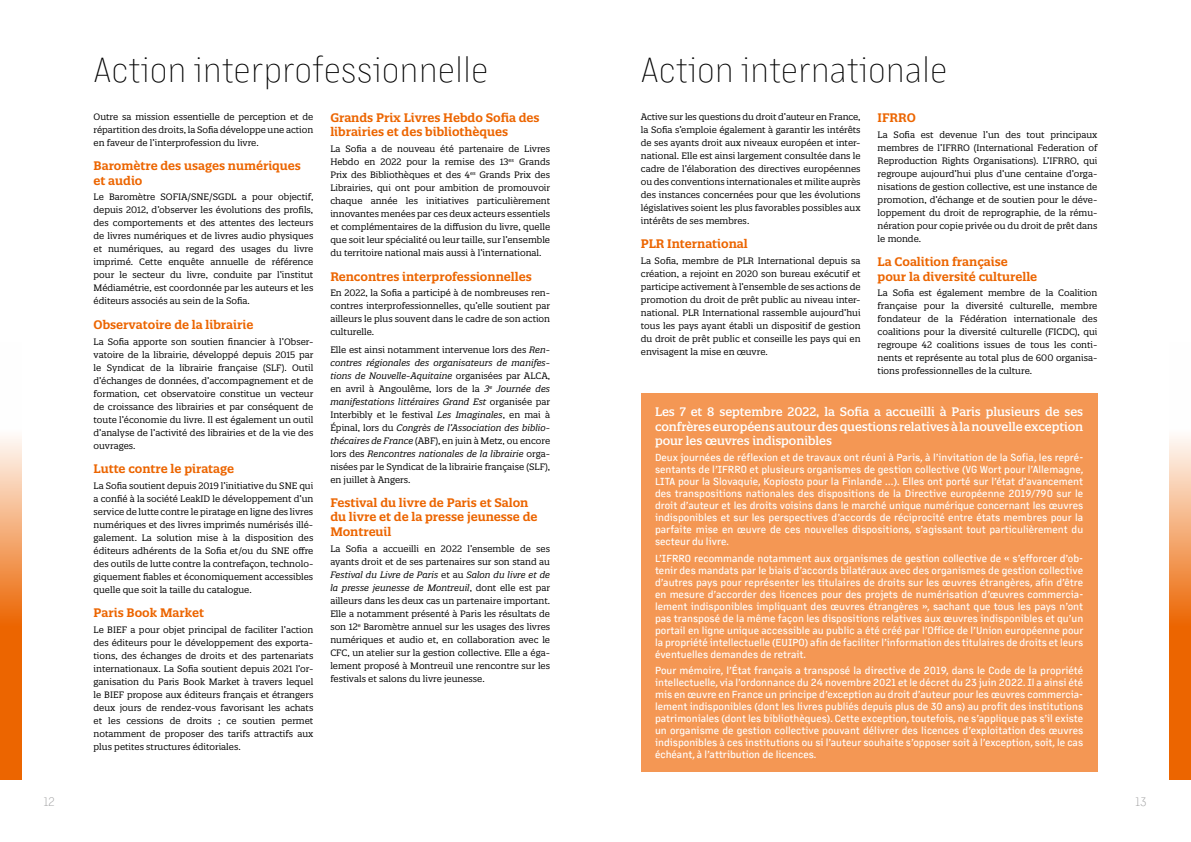
<style>
.page{position:relative;width:1191px;height:842px;background:#fff}
.page>*{position:absolute;margin:0;border:0;box-sizing:border-box;transform-origin:0 0}
.t1{font:200 34px "Margin MVB";color:#000}
.t2{font:600 12px/14.4px "Quatro Slab";color:#ec6500}
.t3{font:500 12px/14.4px "Quatro Slab";letter-spacing:-.005em;color:#fff;text-align:justify}
.t4{font:300 12px "Margin MVB";color:#9c9c9d}
.t5{font:500 10px/12px "Margin MVB";color:#fff;text-align:justify}
.t6{font:9px/13px "Quatro Slab";color:#000;text-align:justify}
.s1{font-style:italic}
</style>
<div class="page">
<svg style="left:0;top:436px;width:21px;height:344px;background:#f08d43"></svg>
<svg style="left:1169px;top:436px;width:22px;height:344px;background:#f08d43"></svg>
<div style="left:641px;top:393px;width:456px;height:379px;background:#f49754"></div>
<h1 class="t1" style="left:94px;top:46px;width:396px">Action interprofessionnelle</h1>
<p class="t6" style="left:94px;top:110px;width:221px">Outre sa mission essentielle de perception et de répartition des droits, la Sofia développe une action en faveur de l’interprofession du livre.</p>
<h2 class="t2" style="left:94px;top:159px;width:209px">Baromètre des usages numériques et audio</h2>
<p class="t6" style="left:94px;top:191px;width:221px">Le Baromètre SOFIA/SNE/SGDL a pour objectif, depuis 2012, d’observer les évolutions des profils, des comportements et des attentes des lecteurs de livres numériques et de livres audio physiques et numériques, au regard des usages du livre imprimé. Cette enquête annuelle de référence pour le secteur du livre, conduite par l’institut Médiamétrie, est coordonnée par les auteurs et les éditeurs associés au sein de la Sofia.</p>
<h2 class="t2" style="left:94px;top:317px;width:161px">Observatoire de la librairie</h2>
<p class="t6" style="left:94px;top:335px;width:221px">La Sofia apporte son soutien financier à l’Obser&shy;vatoire de la librairie, développé depuis 2015 par le Syndicat de la librairie française (SLF). Outil d’échanges de données, d’accompagnement et de formation, cet observatoire constitue un vecteur de croissance des librairies et par conséquent de toute l’économie du livre. Il est également un outil d’analyse de l’activité des librairies et de la vie des ouvrages.</p>
<h2 class="t2" style="left:94px;top:461px;width:142px">Lutte contre le piratage</h2>
<p class="t6" style="left:94px;top:479px;width:221px">La Sofia soutient depuis 2019 l’initiative du SNE qui a confié à la société LeakID le développement d’un service de lutte contre le piratage en ligne des livres numériques et des livres imprimés numérisés illé&shy;galement. La solution mise à la disposition des éditeurs adhérents de la Sofia et/ou du SNE offre des outils de lutte contre la contrefaçon, technolo&shy;giquement fiables et économiquement accessibles quelle que soit la taille du catalogue.</p>
<h2 class="t2" style="left:94px;top:605px;width:112px">Paris Book Market</h2>
<p class="t6" style="left:94px;top:623px;width:221px">Le BIEF a pour objet principal de faciliter l’action des éditeurs pour le développement des exporta&shy;tions, des échanges de droits et des partenariats internationaux. La Sofia soutient depuis 2021 l’or&shy;ganisation du Paris Book Market à travers lequel le BIEF propose aux éditeurs français et étrangers deux jours de rendez-vous favorisant les achats et les cessions de droits ; ce soutien permet notamment de proposer des tarifs attractifs aux plus petites structures éditoriales.</p>
<h2 class="t2" style="left:330px;top:110px;width:211px">Grands Prix Livres Hebdo Sofia des librairies et des bibliothèques</h2>
<p class="t6" style="left:330px;top:142px;width:221px">La Sofia a de nouveau été partenaire de Livres Hebdo en 2022 pour la remise des 13<sup>es</sup> Grands Prix des Bibliothèques et des 4<sup>es</sup> Grands Prix des Librairies, qui ont pour ambition de promouvoir chaque année les initiatives particulièrement innovantes menées par ces deux acteurs essentiels et complémentaires de la diffusion du livre, quelle que soit leur spécialité ou leur taille, sur l’ensemble du territoire national mais aussi à l’international.</p>
<h2 class="t2" style="left:330px;top:269px;width:203px">Rencontres interprofessionnelles</h2>
<p class="t6" style="left:330px;top:287px;width:221px">En 2022, la Sofia a participé à de nombreuses ren&shy;contres interprofessionnelles, qu’elle soutient par ailleurs le plus souvent dans le cadre de son action culturelle.</p>
<p class="t6" style="left:330px;top:343px;width:221px">Elle est ainsi notamment intervenue lors des <span class="s1">Ren&shy;contres régionales des organisateurs de manifes&shy;tions de Nouvelle-Aquitaine</span> organisées par ALCA, en avril à Angoulême, lors de la <span class="s1">3</span><sup>e</sup> <span class="s1">Journée des manifestations littéraires Grand Est</span> organisée par Interbibly et le festival <span class="s1">Les Imaginales</span>, en mai à Épinal, lors du <span class="s1">Congrès de l’Association des biblio&shy;thécaires de France</span> (ABF), en juin à Metz, ou encore lors des <span class="s1">Rencontres nationales de la librairie</span> orga&shy;nisées par le Syndicat de la librairie française (SLF), en juillet à Angers.</p>
<h2 class="t2" style="left:330px;top:495px;width:209px">Festival du livre de Paris et Salon du livre et de la presse jeunesse de<br>Montreuil</h2>
<p class="t6" style="left:330px;top:542px;width:221px">La Sofia a accueilli en 2022 l’ensemble de ses ayants droit et de ses partenaires sur son stand au <span class="s1">Festival du Livre de Paris</span> et au <span class="s1">Salon du livre et de la presse jeunesse de Montreuil</span>, dont elle est par ailleurs dans les deux cas un partenaire important.<br>Elle a notamment présenté à Paris les résultats de son 12<sup>e</sup> Baromètre annuel sur les usages des livres numériques et audio et, en collaboration avec le CFC, un atelier sur la gestion collective. Elle a éga&shy;lement proposé à Montreuil une rencontre sur les festivals et salons du livre jeunesse.</p>
<h1 class="t1" style="left:641px;top:46px;width:308px">Action internationale</h1>
<p class="t6" style="left:641px;top:110px;width:221px">Active sur les questions du droit d’auteur en France, la Sofia s’emploie également à garantir les intérêts de ses ayants droit aux niveaux européen et inter&shy;national. Elle est ainsi largement consultée dans le cadre de l’élaboration des directives européennes ou des conventions internationales et milite auprès des instances concernées pour que les évolutions législatives soient les plus favorables possibles aux intérêts de ses membres.</p>
<h2 class="t2" style="left:641px;top:237px;width:108px">PLR International</h2>
<p class="t6" style="left:641px;top:254px;width:221px">La Sofia, membre de PLR International depuis sa création, a rejoint en 2020 son bureau exécutif et participe activement à l’ensemble de ses actions de promotion du droit de prêt public au niveau inter&shy;national. PLR International rassemble aujourd’hui tous les pays ayant établi un dispositif de gestion du droit de prêt public et conseille les pays qui en envisagent la mise en œuvre.</p>
<h2 class="t2" style="left:877px;top:110px;width:40px">IFRRO</h2>
<p class="t6" style="left:877px;top:128px;width:221px">La Sofia est devenue l’un des tout principaux membres de l’IFRRO (International Federation of Reproduction Rights Organisations). L’IFRRO, qui regroupe aujourd’hui plus d’une centaine d’orga&shy;nisations de gestion collective, est une instance de promotion, d’échange et de soutien pour le déve&shy;loppement du droit de reprographie, de la rému&shy;nération pour copie privée ou du droit de prêt dans le monde.</p>
<h2 class="t2" style="left:877px;top:254px;width:161px">La Coalition française pour la diversité culturelle</h2>
<p class="t6" style="left:877px;top:287px;width:221px">La Sofia est également membre de la Coalition française pour la diversité culturelle, membre fondateur de la Fédération internationale des coalitions pour la diversité culturelle (FICDC), qui regroupe 42 coalitions issues de tous les conti&shy;nents et représente au total plus de 600 organisa&shy;tions professionnelles de la culture.</p>
<h2 class="t3" style="left:655px;top:405px;width:430px">Les 7 et 8 septembre 2022, la Sofia a accueilli à Paris plusieurs de ses confrères européens autour des questions relatives à la nouvelle exception pour les œuvres indisponibles</h2>
<p class="t5" style="left:655px;top:451px;width:430px">Deux journées de réflexion et de travaux ont réuni à Paris, à l’invitation de la Sofia, les repré&shy;sentants de l’IFRRO et plusieurs organismes de gestion collective (VG Wort pour l’Allemagne, LITA pour la Slovaquie, Kopiosto pour la Finlande …). Elles ont porté sur l’état d’avancement des transpositions nationales des dispositions de la Directive européenne 2019/790 sur le droit d’auteur et les droits voisins dans le marché unique numérique concernant les œuvres indisponibles et sur les perspectives d’accords de réciprocité entre états membres pour la parfaite mise en œuvre de ces nouvelles dispositions, s’agissant tout particulièrement du secteur du livre.</p>
<p class="t5" style="left:655px;top:551px;width:430px">L’IFRRO recommande notamment aux organismes de gestion collective de « s’efforcer d’ob&shy;tenir des mandats par le biais d’accords bilatéraux avec des organismes de gestion collective d’autres pays pour représenter les titulaires de droits sur les œuvres étrangères, afin d’être en mesure d’accorder des licences pour des projets de numérisation d’œuvres commercia&shy;lement indisponibles impliquant des œuvres étrangères », sachant que tous les pays n’ont pas transposé de la même façon les dispositions relatives aux œuvres indisponibles et qu’un portail en ligne unique accessible au public a été créé par l’Office de l’Union européenne pour la propriété intellectuelle (EUIPO) afin de faciliter l’information des titulaires de droits et leurs éventuelles demandes de retrait.</p>
<p class="t5" style="left:655px;top:664px;width:430px">Pour mémoire, l’État français a transposé la directive de 2019, dans le Code de la propriété intellectuelle, via l’ordonnance du 24 novembre 2021 et le décret du 23 juin 2022. Il a ainsi été mis en œuvre en France un principe d’exception au droit d’auteur pour les œuvres commercia&shy;lement indisponibles (dont les livres publiés depuis plus de 30 ans) au profit des institutions patrimoniales (dont les bibliothèques). Cette exception, toutefois, ne s’applique pas s’il existe un organisme de gestion collective pouvant délivrer des licences d’exploitation des œuvres indisponibles à ces institutions ou si l’auteur souhaite s’opposer soit à l’exception, soit, le cas échéant, à l’attribution de licences.</p>
<h2 class="t4" style="left:43px;top:793px;width:13px">12</h2>
<h2 class="t4" style="left:1135px;top:793px;width:13px">13</h2>
</div>
